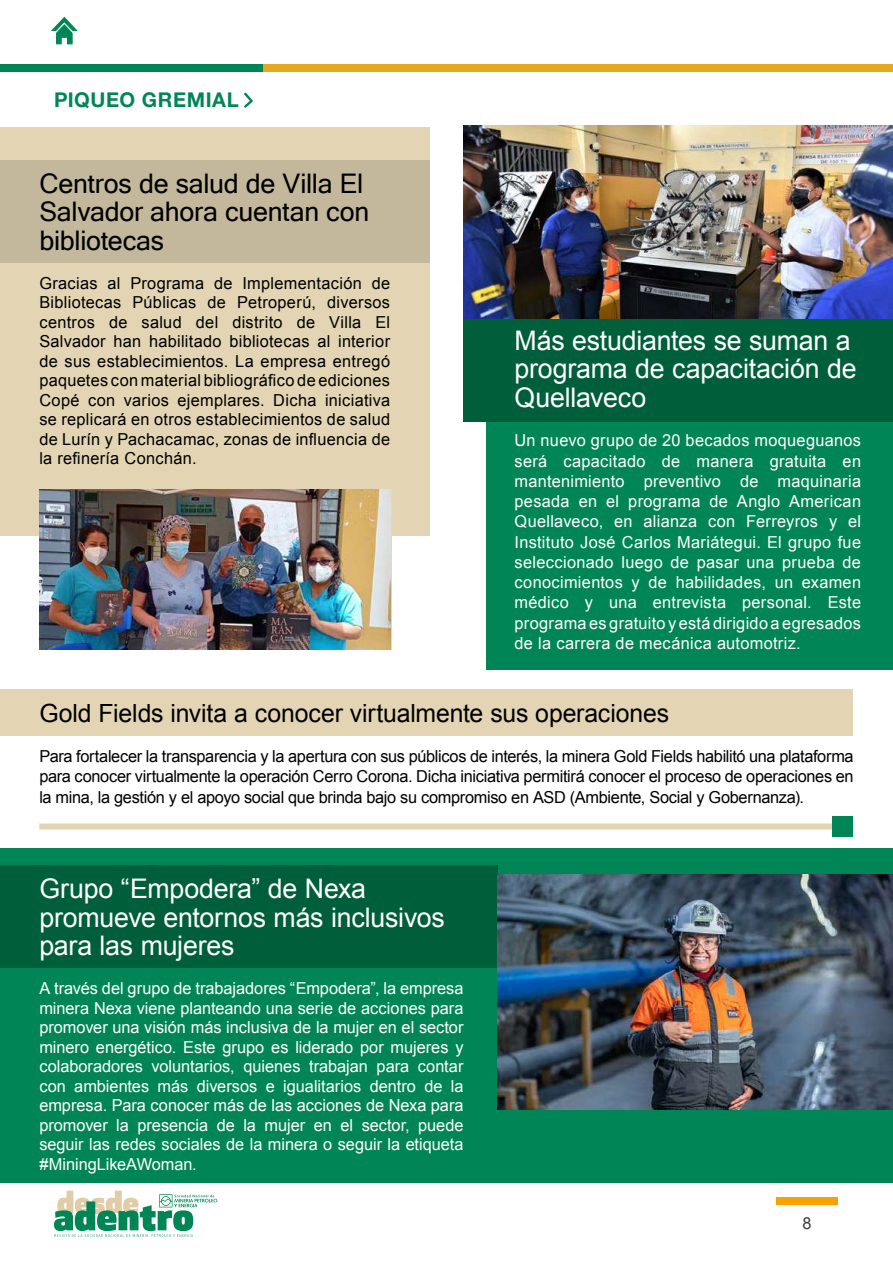
<style>
.page{position:relative;width:893px;height:1263px;background:#fff}
.page>*{position:absolute;margin:0;border:0;box-sizing:border-box;transform-origin:0 0}
.t1{font:27px/28.5px "Arial";letter-spacing:-.01em;color:#fff}
.t2{font:27px/28.5px "Microsoft Sans Serif";letter-spacing:-.005em;color:#000}
.t3{font:25.05px "Arial";letter-spacing:-.005em;color:#000}
.t4{font:700 20.4px "Helvetica Neue LT Std";letter-spacing:.03em;color:#008656}
.t5{font:16.5px/20.2px "Arial";letter-spacing:.01em;color:#fff;text-align:justify}
.t6{font:16.5px/19.5px "Arial";color:#000;text-align:justify}
.t7{font:16.5px "Arial";color:#3c3c3b}
</style>
<div class="page">
<div style="left:776px;top:1197px;width:62px;height:8px;background:#f6a300"></div>
<svg style="left:54px;top:1191px;width:163px;height:46px"></svg>
<svg style="left:51px;top:17px;width:27px;height:28px"></svg>
<div style="left:0;top:128px;width:429px;height:408px;background:#e3d4b4"></div>
<div style="left:0;top:849px;width:893px;height:334px;background:#008656"></div>
<img style="left:463px;top:125px;width:430px;height:194px">
<img style="left:39px;top:489px;width:351px;height:160px">
<div style="left:487px;top:355px;width:406px;height:315px;background:#008656"></div>
<div style="left:0;top:161px;width:429px;height:102px;background:#c3b89c"></div>
<div style="left:0;top:865px;width:497px;height:102px;background:#005f3b"></div>
<div style="left:0;top:689px;width:853px;height:47px;background:#e3d4b4"></div>
<div style="left:463px;top:319px;width:430px;height:102px;background:#005f3b"></div>
<div style="left:39px;top:823px;width:814px;height:6px;background:#e3d4b4"></div>
<div style="left:832px;top:816px;width:21px;height:20px;background:#008656"></div>
<div style="left:0;top:64px;width:267px;height:7px;background:#008656"></div>
<div style="left:264px;top:64px;width:629px;height:7px;background:#e5a81f"></div>
<svg style="left:244px;top:92px;width:9px;height:16px"></svg>
<img style="left:497px;top:874px;width:396px;height:235px">
<p class="t4" style="left:54px;top:87px;width:186px">PIQUEO GREMIAL</p>
<h1 class="t2" style="left:39px;top:169px;width:332px">Centros de salud de Villa El<br>Salvador ahora cuentan con bibliotecas</h1>
<p class="t6" style="left:39px;top:273px;width:352px">Gracias al Programa de Implementación de Bibliotecas Públicas de Petroperú, diversos centros de salud del distrito de Villa El Salvador han habilitado bibliotecas al interior de sus establecimientos. La empresa entregó paquetes con material bibliográfico de ediciones Copé con varios ejemplares. Dicha iniciativa se replicará en otros establecimientos de salud de Lurín y Pachacamac, zonas de influencia de la refinería Conchán.</p>
<h1 class="t1" style="left:514px;top:326px;width:344px">Más estudiantes se suman a programa de capacitación de<br>Quellaveco</h1>
<p class="t5" style="left:514px;top:430px;width:348px">Un nuevo grupo de 20 becados moqueguanos será capacitado de manera gratuita en mantenimiento preventivo de maquinaria pesada en el programa de Anglo American Quellaveco, en alianza con Ferreyros y el Instituto José Carlos Mariátegui. El grupo fue seleccionado luego de pasar una prueba de conocimientos y de habilidades, un examen médico y una entrevista personal. Este programa es gratuito y está dirigido a egresados de la carrera de mecánica automotriz.</p>
<h2 class="t3" style="left:39px;top:696px;width:631px">Gold Fields invita a conocer virtualmente sus operaciones</h2>
<p class="t6" style="left:39px;top:746px;width:816px;line-height:20.2px">Para fortalecer la transparencia y la apertura con sus públicos de interés, la minera Gold Fields habilitó una plataforma para conocer virtualmente la operación Cerro Corona. Dicha iniciativa permitirá conocer el proceso de operaciones en la mina, la gestión y el apoyo social que brinda bajo su compromiso en ASD (Ambiente, Social y Gobernanza).</p>
<h1 class="t1" style="left:39px;top:875px;width:407px">Grupo “Empodera” de Nexa promueve entornos más inclusivos para las mujeres</h1>
<p class="t5" style="left:39px;top:979px;width:426px;line-height:19.5px">A través del grupo de trabajadores “Empodera”, la empresa minera Nexa viene planteando una serie de acciones para promover una visión más inclusiva de la mujer en el sector minero energético. Este grupo es liderado por mujeres y colaboradores voluntarios, quienes trabajan para contar con ambientes más diversos e igualitarios dentro de la empresa. Para conocer más de las acciones de Nexa para promover la presencia de la mujer en el sector, puede seguir las redes sociales de la minera o seguir la etiqueta #MiningLikeAWoman.</p>
<p class="t7" style="left:802px;top:1213px;width:11px">8</p>
</div>
